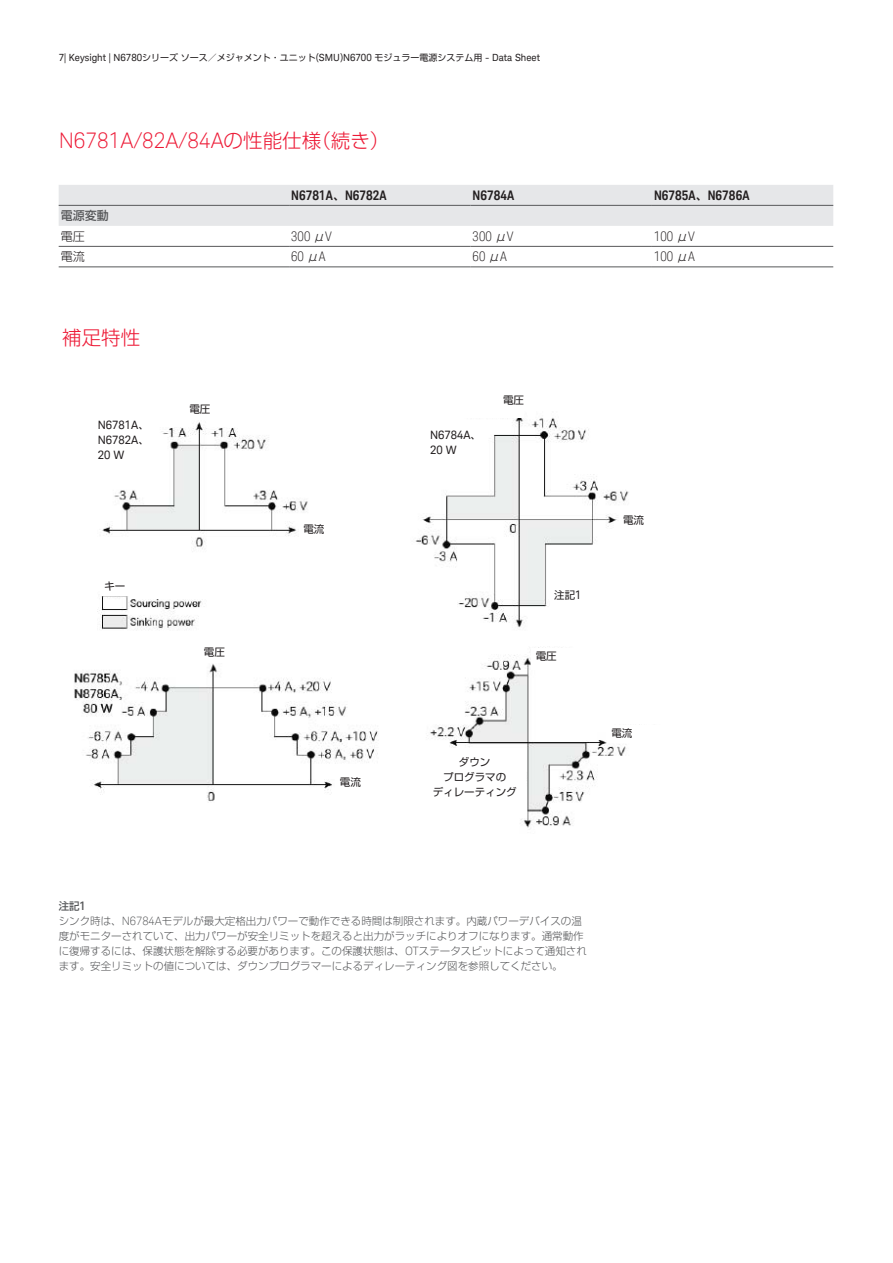
<style>
.page{position:relative;width:893px;height:1263px;background:#fff}
.page>*{position:absolute;margin:0;border:0;box-sizing:border-box;transform-origin:0 0}
.t1{font:300 21.45px "Keysight Sans";color:#ed1a36}
.t2{font:300 19.5px "Shin Go Pro";color:#ed1a36}
.t3{font:700 13.2px "Keysight Sans Condensed";color:#231f20}
.t4{font:300 condensed 13.2px "Keysight Sans";color:#231f20}
.t5{font:500 12px "Shin Go Pro";color:#57585a}
.t6{font:300 12px "Shin Go Pro";color:#231f20}
.t7{font:11.55px/15px "Keysight Sans";color:#231f20;text-align:justify}
.t8{font:300 10.5px/15px "Shin Go Pro";color:#57585a}
.t9{font:10.5px/15px "Shin Go Pro";color:#231f20;text-align:center}
.t10{font:9.9px "Keysight Sans";color:#231f20}
.s1{font-family:"Shin Go Pro";font-size:9px}
.s2{font-family:"Shin Go Pro";font-size:19.5px}
.s3{font-family:"Shin Go Pro";font-weight:500;font-size:12px}
.s4{font-family:"Shin Go Pro";font-stretch:normal;font-size:12px}
.s5{font-family:"Shin Go Pro";font-size:10.5px}
.s6{font-family:"Keysight Sans";font-size:11.55px}
.s7{font-weight:500}
.s8{font-family:"Keysight Sans Condensed";font-weight:700;font-size:11.55px}
</style>
<div class="page">
<div style="left:59px;top:185px;width:774px;height:41px;background:#e6e7e9"></div>
<hr style="left:59px;top:205px;width:230px;height:1px;background:#57585a">
<hr style="left:289px;top:205px;width:181px;height:1px;background:#57585a">
<hr style="left:470px;top:205px;width:182px;height:1px;background:#57585a">
<hr style="left:652px;top:205px;width:181px;height:1px;background:#57585a">
<hr style="left:59px;top:246px;width:230px;height:1px;background:#57585a">
<hr style="left:59px;top:266px;width:230px;height:1px;background:#57585a">
<hr style="left:289px;top:246px;width:181px;height:1px;background:#57585a">
<hr style="left:289px;top:266px;width:181px;height:1px;background:#57585a">
<hr style="left:470px;top:246px;width:182px;height:1px;background:#57585a">
<hr style="left:470px;top:266px;width:182px;height:1px;background:#57585a">
<hr style="left:652px;top:246px;width:181px;height:1px;background:#57585a">
<hr style="left:652px;top:266px;width:181px;height:1px;background:#57585a">
<img style="left:74px;top:418px;width:555px;height:412px">
<div style="left:170px;top:400px;width:60px;height:20px;background:#fff"></div>
<div style="left:185px;top:643px;width:59px;height:20px;background:#fff"></div>
<div style="left:81px;top:417px;width:72px;height:67px;background:#fff"></div>
<div style="left:426px;top:427px;width:56px;height:39px;background:#fff"></div>
<div style="left:299px;top:521px;width:63px;height:27px;background:#fff"></div>
<div style="left:336px;top:774px;width:63px;height:27px;background:#fff"></div>
<div style="left:100px;top:578px;width:41px;height:18px;background:#fff"></div>
<div style="left:619px;top:512px;width:59px;height:25px;background:#fff"></div>
<div style="left:550px;top:587px;width:52px;height:24px;background:#fff"></div>
<div style="left:607px;top:725px;width:60px;height:17px;background:#fff"></div>
<div style="left:420px;top:754px;width:105px;height:61px;background:#fff"></div>
<div style="left:531px;top:648px;width:65px;height:22px;background:#fff"></div>
<p class="t10" style="left:59px;top:51px;width:483px">7| Keysight | N6780<span class="s1">シリーズソース／メジャメント・ユニット</span>(SMU)N6700 <span class="s1">モジュラー電源システム用</span> - Data Sheet</p>
<h1 class="t1" style="left:59px;top:128px;width:332px">N6781A/82A/84A<span class="s2">の性能仕様（続き）</span></h1>
<p class="t3" style="left:291px;top:187px;width:97px">N6781A<span class="s3">、</span>N6782A</p>
<p class="t3" style="left:473px;top:187px;width:43px">N6784A</p>
<p class="t3" style="left:654px;top:187px;width:97px">N6785A<span class="s3">、</span>N6786A</p>
<p class="t5" style="left:61px;top:206px;width:49px">電源変動</p>
<p class="t6" style="left:61px;top:226px;width:25px">電圧</p>
<p class="t4" style="left:291px;top:228px;width:42px">300 <span class="s4">μ</span>V</p>
<p class="t4" style="left:473px;top:228px;width:42px">300 <span class="s4">μ</span>V</p>
<p class="t4" style="left:654px;top:228px;width:42px">100 <span class="s4">μ</span>V</p>
<p class="t6" style="left:61px;top:247px;width:25px">電流</p>
<p class="t4" style="left:291px;top:249px;width:36px">60 <span class="s4">μ</span>A</p>
<p class="t4" style="left:473px;top:249px;width:36px">60 <span class="s4">μ</span>A</p>
<p class="t4" style="left:654px;top:249px;width:42px">100 <span class="s4">μ</span>A</p>
<h2 class="t2" style="left:62px;top:322px;width:79px">補足特性</h2>
<p class="t9" style="left:189px;top:400px;width:22px">電圧</p>
<p class="t7" style="left:98px;top:417px;width:53px">N6781A<span class="s5">、</span>N6782A<span class="s5">、</span>20 W</p>
<p class="t7" style="left:430px;top:427px;width:53px">N6784A<span class="s5">、<br></span>20 W</p>
<p class="t9" style="left:104px;top:577px;width:22px">キー</p>
<p class="t9" style="left:204px;top:643px;width:22px">電圧</p>
<p class="t9" style="left:303px;top:520px;width:22px">電流</p>
<p class="t9" style="left:503px;top:391px;width:22px">電圧</p>
<p class="t9" style="left:554px;top:587px;width:29px">注記<span class="s6">1</span></p>
<p class="t9" style="left:536px;top:647px;width:22px">電圧</p>
<p class="t9" style="left:340px;top:773px;width:22px">電流</p>
<p class="t9" style="left:433px;top:753px;width:85px">ダウン<br>プログラマの<br>ディレーティング</p>
<p class="t9" style="left:623px;top:511px;width:22px">電流</p>
<p class="t9" style="left:611px;top:724px;width:22px">電流</p>
<p class="t8" style="left:59px;top:897px;width:530px"><span class="s7">注記</span><span class="s8">1<br></span>シンク時は、<span class="s6">N6784A</span>モデルが最大定格出力パワーで動作できる時間は制限されます。内蔵パワーデバイスの温度がモニターされていて、出力パワーが安全リミットを超えると出力がラッチによりオフになります。通常動作に復帰するには、保護状態を解除する必要があります。この保護状態は、<span class="s6">OT</span>ステータスビットによって通知されます。安全リミットの値については、ダウンプログラマーによるディレーティング図を参照してください。</p>
</div>
